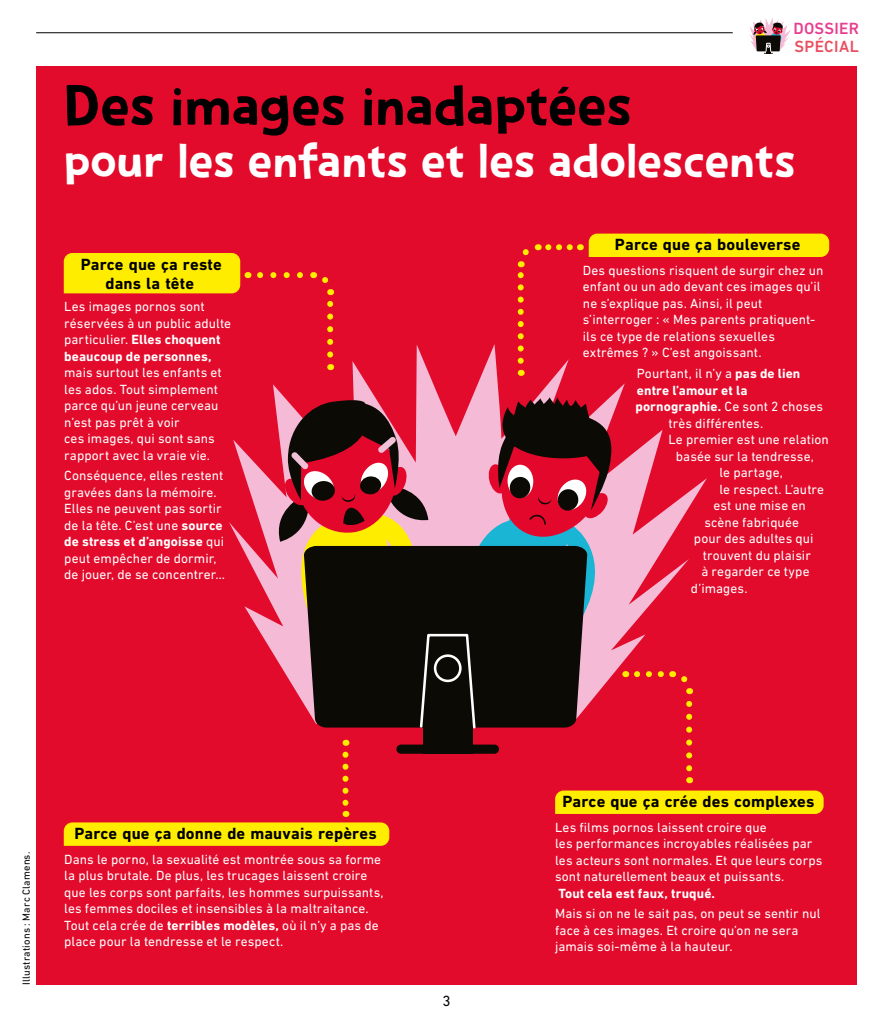
<style>
.page{position:relative;width:893px;height:1021px;background:#fff}
.page>*{position:absolute;margin:0;border:0;box-sizing:border-box;transform-origin:0 0}
.ZOOM_txt{font:57px "Spoonbread";color:#000}
.ZOOM_txt-2{font:48px "Spoonbread";letter-spacing:-.005em;color:#fff}
.essai{font:700 16.5px/19.5px "DIN Next LT Pro";letter-spacing:.01em;color:#000;text-align:center}
.t1{font:500 16.5px "DIN Next LT Pro";letter-spacing:.01em;color:#e83e8f}
.t2{font:500 16.5px "DIN Next LT Pro";letter-spacing:.025em;color:#e94e5f}
.t3{font:15px "DIN Next LT Pro";color:#000}
.ZOOM_txt-3{font:13.5px/16.5px "DIN Next LT Pro";letter-spacing:.005em;color:#fff}
.ZOOM_txt-4{font:700 13.5px "DIN Next LT Pro";letter-spacing:.01em;color:#fff}
.credit{font:10.5px "DIN Next LT Pro";letter-spacing:.015em;color:#000}
.s1{font-weight:700}
.s2{font-weight:400}
</style>
<div class="page">
<svg style="left:749px;top:18px;width:42px;height:36px"></svg>
<div style="left:36px;top:66px;width:821px;height:918px;background:#e30b2c"></div>
<svg style="left:229px;top:344px;width:478px;height:374px"></svg>
<div style="left:396px;top:744px;width:103px;height:9px;background:#0c0a04;border-radius:5px"></div>
<div style="left:423px;top:726px;width:49px;height:28px;background:#0c0a04"></div>
<svg style="left:272px;top:397px;width:344px;height:333px"></svg>
<div style="left:434px;top:654px;width:28px;height:28px;border:3px solid #fff;border-radius:50%"></div>
<div style="left:64px;top:253px;width:176px;height:40px;background:#ffed00"></div>
<div style="left:589px;top:233px;width:240px;height:24px;background:#ffed00"></div>
<svg style="left:555px;top:790px;width:269px;height:24px;background:#fde501"></svg>
<svg style="left:64px;top:754px;width:325px;height:91px"></svg>
<svg style="left:257px;top:272px;width:43px;height:6px"></svg>
<svg style="left:312px;top:272px;width:22px;height:82px"></svg>
<svg style="left:637px;top:671px;width:29px;height:6px"></svg>
<svg style="left:672px;top:670px;width:24px;height:24px"></svg>
<svg style="left:686px;top:703px;width:6px;height:80px"></svg>
<svg style="left:517px;top:244px;width:22px;height:117px"></svg>
<svg style="left:548px;top:244px;width:33px;height:6px"></svg>
<hr style="left:36px;top:32px;width:697px;height:1px;background:#000">
<p class="t1" style="left:793px;top:18px;width:67px">DOSSIER</p>
<p class="t2" style="left:794px;top:36px;width:66px">SPÉCIAL</p>
<p class="ZOOM_txt" style="left:64px;top:73px;width:570px">Des images inadaptées</p>
<p class="ZOOM_txt-2" style="left:64px;top:133px;width:734px">pour les enfants et les adolescents</p>
<p class="essai" style="left:81px;top:254px;width:143px">Parce que ça reste dans la tête</p>
<p class="ZOOM_txt-3" style="left:64px;top:298px;width:168px">Les images pornos sont réservées à un public adulte particulier. <span class="s1">Elles choquent beaucoup de personnes, </span>mais surtout les enfants et les ados. Tout simplement parce qu’un jeune cerveau n’est pas prêt à voir<br>ces images, qui sont sans rapport avec la vraie vie.</p>
<p class="ZOOM_txt-3" style="left:64px;top:467px;width:162px">Conséquence, elles restent gravées dans la mémoire.<br>Elles ne peuvent pas sortir de la tête. C’est une <span class="s1">source de stress et d’angoisse</span> qui peut empêcher de dormir, de jouer, de se concentrer…</p>
<p class="essai" style="left:615px;top:235px;width:187px">Parce que ça bouleverse</p>
<p class="ZOOM_txt-3" style="left:583px;top:262px;width:242px">Des questions risquent de surgir chez un enfant ou un ado devant ces images qu’il ne s’explique pas. Ainsi, il peut s’interroger : « Mes parents pratiquent&shy;ils ce type de relations sexuelles extrêmes ? » C’est angoissant.</p>
<p class="ZOOM_txt-3" style="left:637px;top:365px;width:165px">Pourtant, il n’y a <span class="s1">pas de lien</span></p>
<p class="ZOOM_txt-4" style="left:637px;top:382px;width:112px">entre l’amour et la</p>
<p class="ZOOM_txt-4" style="left:635px;top:398px;width:189px">pornographie. <span class="s2">Ce sont 2 choses</span></p>
<p class="ZOOM_txt-3" style="left:668px;top:414px;width:96px">très différentes.</p>
<p class="ZOOM_txt-3" style="left:668px;top:431px;width:162px">Le premier est une relation</p>
<p class="ZOOM_txt-3" style="left:676px;top:447px;width:139px">basée sur la tendresse,</p>
<p class="ZOOM_txt-3" style="left:719px;top:464px;width:65px">le partage,</p>
<p class="ZOOM_txt-3" style="left:719px;top:480px;width:106px">le respect. L’autre</p>
<p class="ZOOM_txt-3" style="left:713px;top:497px;width:94px">est une mise en</p>
<p class="ZOOM_txt-3" style="left:704px;top:513px;width:96px">scène fabriquée</p>
<p class="ZOOM_txt-3" style="left:694px;top:530px;width:121px">pour des adultes qui</p>
<p class="ZOOM_txt-3" style="left:703px;top:546px;width:109px">trouvent du plaisir</p>
<p class="ZOOM_txt-3" style="left:701px;top:563px;width:110px">à regarder ce type</p>
<p class="ZOOM_txt-3" style="left:691px;top:579px;width:58px">d’images.</p>
<p class="credit" style="left:20px;top:984px;width:135px;rotate:-90deg">Illustrations : Marc Clamens.</p>
<p class="essai" style="left:74px;top:823px;width:304px">Parce que ça donne de mauvais repères</p>
<p class="ZOOM_txt-3" style="left:64px;top:850px;width:321px">Dans le porno, la sexualité est montrée sous sa forme la plus brutale. De plus, les trucages laissent croire que les corps sont parfaits, les hommes surpuissants, les femmes dociles et insensibles à la maltraitance.<br>Tout cela crée de <span class="s1">terribles modèles,</span> où il n’y a pas de place pour la tendresse et le respect.</p>
<p class="t3" style="left:442px;top:991px;width:10px">3</p>
<p class="essai" style="left:562px;top:791px;width:253px">Parce que ça crée des complexes</p>
<p class="ZOOM_txt-3" style="left:555px;top:818px;width:269px">Les films pornos laissent croire que<br>les performances incroyables réalisées par les acteurs sont normales. Et que leurs corps sont naturellement beaux et puissants.<br><span class="s1">Tout cela est faux, truqué.</span></p>
<p class="ZOOM_txt-3" style="left:555px;top:905px;width:267px">Mais si on ne le sait pas, on peut se sentir nul face à ces images. Et croire qu’on ne sera jamais soi-même à la hauteur.</p>
</div>
